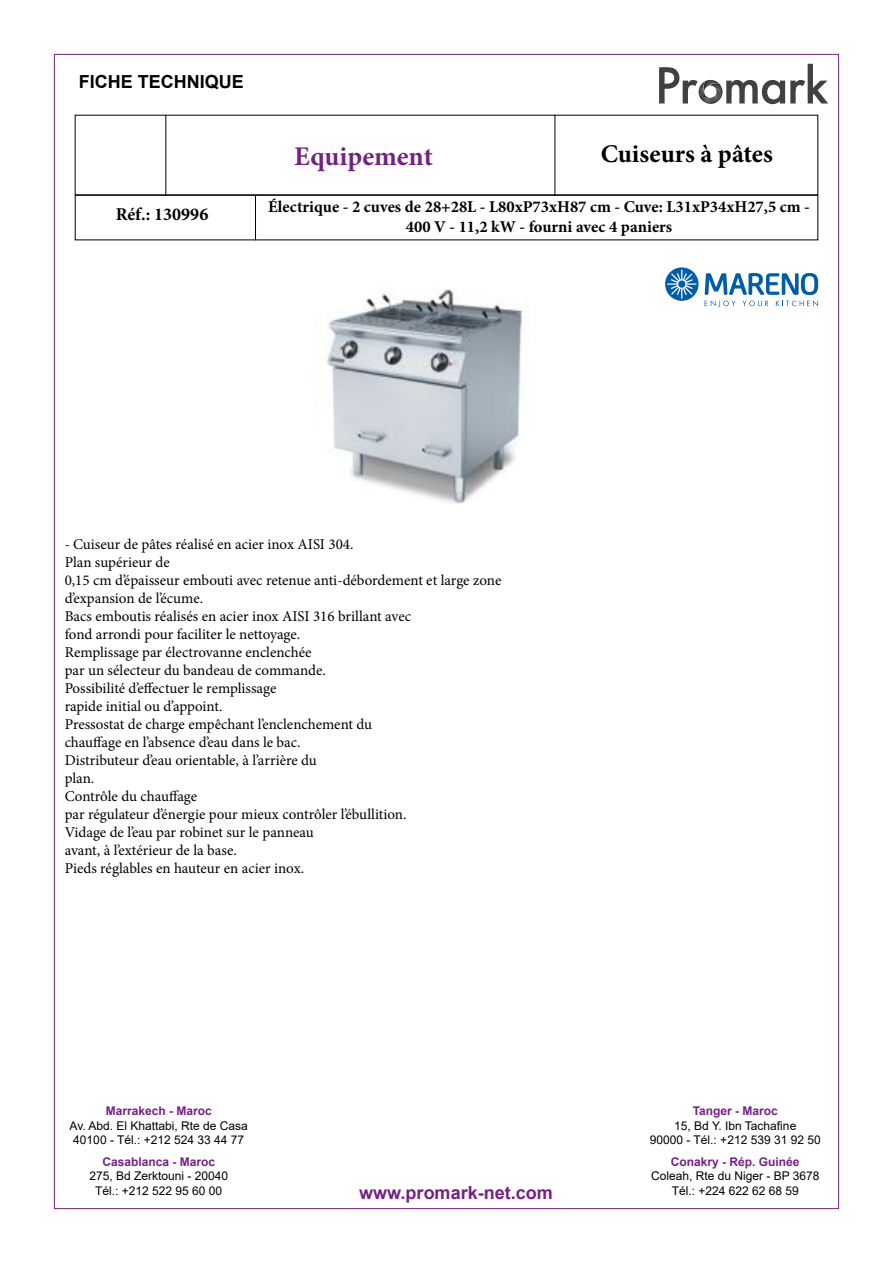
<style>
.page{position:relative;width:893px;height:1263px;background:#fff}
.page>*{position:absolute;margin:0;border:0;box-sizing:border-box;transform-origin:0 0}
.t1{font:700 27px "Minion Pro";letter-spacing:-.005em;color:#742282}
.t2{font:700 25.5px "Minion Pro";color:#000}
.t3{font:700 18px "Arial";color:#742282}
.t4{font:700 18px "Arial";color:#000}
.t5{font:700 18px "Minion Pro";color:#000}
.t6{font:700 16.5px/19.8px "Minion Pro";color:#000;text-align:center}
.t7{font:15px/18px "Minion Pro";color:#000}
.t8{font:12px/14.4px "Arial";color:#000;text-align:center}
.t9{font:700 12px "Arial";color:#742282}
</style>
<div class="page">
<svg style="left:659px;top:64px;width:169px;height:40px"></svg>
<div style="left:75px;top:195px;width:743px;height:45px;border:1px solid #000"></div>
<hr style="left:165px;top:115px;width:1px;height:81px;background:#000">
<hr style="left:555px;top:115px;width:1px;height:80px;background:#000">
<hr style="left:255px;top:196px;width:1px;height:44px;background:#000">
<svg style="left:705px;top:273px;width:113px;height:34px"></svg>
<svg style="left:665px;top:267px;width:33px;height:34px"></svg>
<img style="left:326px;top:289px;width:197px;height:215px">
<p class="t4" style="left:79px;top:69px;width:167px">FICHE TECHNIQUE</p>
<p class="t5" style="left:116px;top:201px;width:94px">Réf.: 130996</p>
<h1 class="t1" style="left:294px;top:137px;width:140px">Equipement</h1>
<h2 class="t2" style="left:601px;top:136px;width:174px">Cuiseurs à pâtes</h2>
<p class="t6" style="left:268px;top:196px;width:543px">Électrique - 2 cuves de 28+28L - L80xP73xH87 cm - Cuve: L31xP34xH27,5 cm -<br>400 V - 11,2 kW - fourni avec 4 paniers</p>
<p class="t7" style="left:65px;top:535px;width:438px">- Cuiseur de pâtes réalisé en acier inox AISI 304.<br>Plan supérieur de<br>0,15 cm d’épaisseur embouti avec retenue anti-débordement et large zone d’expansion de l’écume.<br>Bacs emboutis réalisés en acier inox AISI 316 brillant avec<br>fond arrondi pour faciliter le nettoyage.<br>Remplissage par électrovanne enclenchée<br>par un sélecteur du bandeau de commande.<br>Possibilité d’effectuer le remplissage<br>rapide initial ou d’appoint.<br>Pressostat de charge empêchant l’enclenchement du<br>chauffage en l’absence d’eau dans le bac.<br>Distributeur d’eau orientable, à l’arrière du<br>plan.<br>Contrôle du chauffage<br>par régulateur d’énergie pour mieux contrôler l’ébullition.<br>Vidage de l’eau par robinet sur le panneau<br>avant, à l’extérieur de la base.<br>Pieds réglables en hauteur en acier inox.</p>
<p class="t9" style="left:106px;top:1102px;width:108px">Marrakech - Maroc</p>
<p class="t8" style="left:70px;top:1118px;width:180px">Av. Abd. El Khattabi, Rte de Casa<br>40100 - Tél.: +212 524 33 44 77</p>
<p class="t9" style="left:102px;top:1153px;width:114px">Casablanca - Maroc</p>
<p class="t8" style="left:89px;top:1169px;width:140px">275, Bd Zerktouni - 20040<br>Tél.: +212 522 95 60 00</p>
<p class="t3" style="left:359px;top:1179px;width:195px">www.promark-net.com</p>
<p class="t9" style="left:693px;top:1102px;width:87px">Tanger - Maroc</p>
<p class="t8" style="left:650px;top:1118px;width:172px">15, Bd Y. Ibn Tachafine<br>90000 - Tél.: +212 539 31 92 50</p>
<p class="t9" style="left:671px;top:1153px;width:130px">Conakry - Rép. Guinée</p>
<p class="t8" style="left:651px;top:1169px;width:170px">Coleah, Rte du Niger - BP 3678<br>Tél.: +224 622 62 68 59</p>
</div>
